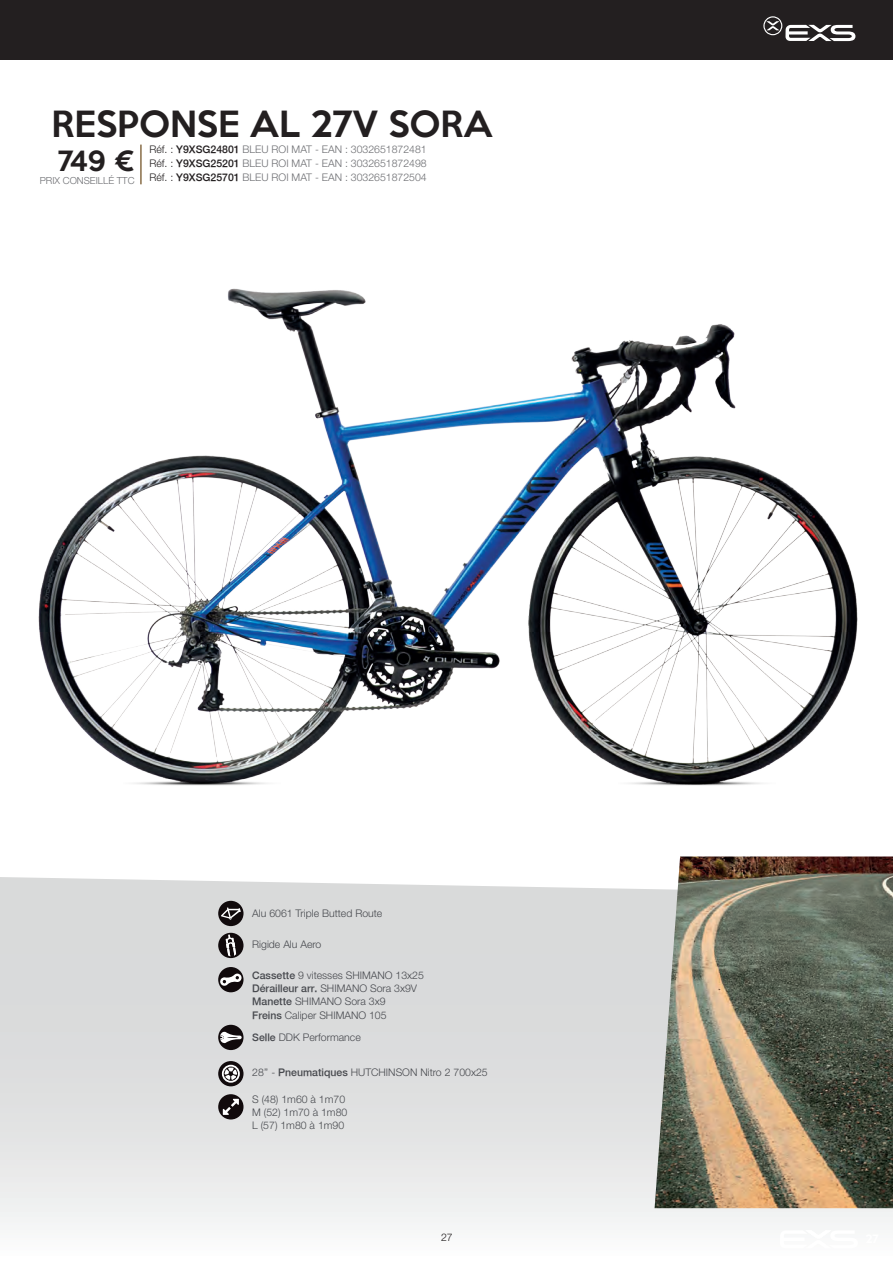
<style>
.page{position:relative;width:893px;height:1263px;background:#fff}
.page>*{position:absolute;margin:0;border:0;box-sizing:border-box;transform-origin:0 0}
.t1{font:500 33px "Keep Calm";color:#231f20}
.t2{font:500 25.5px "Keep Calm";color:#231f20}
.t3{font:300 10.5px/13.4px "Helvetica Neue";color:#47494e}
.t4{font:300 10.5px/14.1px "Helvetica Neue";color:#6d6e72;text-align:justify}
.t5{font:300 10.5px "Helvetica Neue";color:#231f20}
.t6{font:300 9.75px "Helvetica Neue";color:#6d6e72}
.s1{color:#231f20}
.s2{font-weight:500;color:#231f20}
.s3{font-weight:500}
</style>
<div class="page">
<svg style="left:0;top:877px;width:893px;height:348px;background:#dfe0e1"></svg>
<div style="left:0;top:0;width:893px;height:60px;background:#231f20"></div>
<svg style="left:763px;top:16px;width:92px;height:25px"></svg>
<img style="left:655px;top:856px;width:238px;height:352px">
<img style="left:38px;top:288px;width:820px;height:483px">
<img style="left:626px;top:771px;width:136px;height:15px">
<img style="left:134px;top:771px;width:135px;height:15px">
<div style="left:218px;top:901px;width:25px;height:25px;background:#110a0c;border-radius:50%"></div>
<svg style="left:221px;top:907px;width:20px;height:13px"></svg>
<div style="left:218px;top:933px;width:25px;height:25px;background:#110a0c;border-radius:50%"></div>
<svg style="left:226px;top:934px;width:10px;height:22px"></svg>
<div style="left:218px;top:967px;width:25px;height:25px;background:#110a0c;border-radius:50%"></div>
<svg style="left:220px;top:973px;width:22px;height:13px"></svg>
<div style="left:218px;top:1025px;width:25px;height:25px;background:#110a0c;border-radius:50%"></div>
<svg style="left:220px;top:1032px;width:22px;height:11px"></svg>
<div style="left:218px;top:1061px;width:25px;height:25px;background:#110a0c;border-radius:50%"></div>
<svg style="left:222px;top:1065px;width:18px;height:18px"></svg>
<div style="left:218px;top:1094px;width:25px;height:25px;background:#110a0c;border-radius:50%"></div>
<svg style="left:223px;top:1099px;width:16px;height:16px"></svg>
<hr style="left:140px;top:145px;width:2px;height:39px;background:#886d47">
<h1 class="t1" style="left:52px;top:95px;width:443px">RESPONSE AL 27V SORA</h1>
<p class="t4" style="left:149px;top:142px;width:279px"><span class="s1">Réf. :</span> <span class="s2">Y9XSG24801</span> BLEU ROI MAT - EAN : 3032651872481<br><span class="s1">Réf. :</span> <span class="s2">Y9XSG25201</span> BLEU ROI MAT - EAN : 3032651872498<br><span class="s1">Réf. :</span> <span class="s2">Y9XSG25701</span> BLEU ROI MAT - EAN : 3032651872504</p>
<h2 class="t2" style="left:58px;top:138px;width:78px">749 €</h2>
<p class="t6" style="left:40px;top:173px;width:96px">PRIX CONSEILLÉ TTC</p>
<p class="t3" style="left:252px;top:905px;width:132px">Alu 6061 Triple Butted Route</p>
<p class="t3" style="left:252px;top:936px;width:71px">Rigide Alu Aero</p>
<p class="t3" style="left:252px;top:967px;width:173px"><span class="s3">Cassette</span> 9 vitesses SHIMANO 13x25<br><span class="s3">Dérailleur arr.</span> SHIMANO Sora 3x9V<br><span class="s3">Manette</span> SHIMANO Sora 3x9<br><span class="s3">Freins</span> Caliper SHIMANO 105</p>
<p class="t3" style="left:252px;top:1029px;width:110px"><span class="s3">Selle</span> DDK Performance</p>
<p class="t3" style="left:252px;top:1065px;width:237px">28’’ - <span class="s3">Pneumatiques</span> HUTCHINSON Nitro 2 700x25</p>
<p class="t3" style="left:252px;top:1091px;width:97px">S (48) 1m60 à 1m70<br>M (52) 1m70 à 1m80<br>L (57) 1m80 à 1m90</p>
<p class="t5" style="left:441px;top:1229px;width:13px">27</p>
</div>
